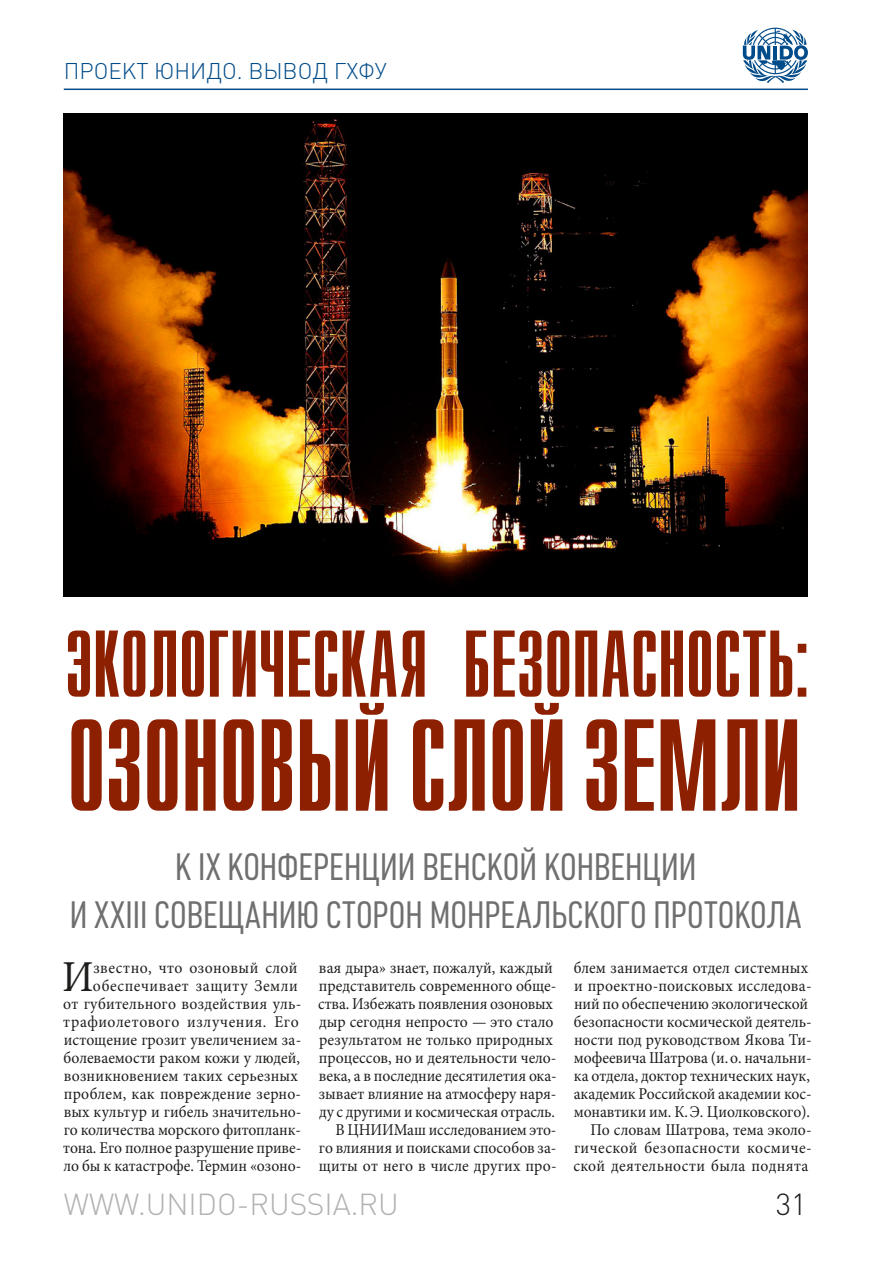
<style>
.page{position:relative;width:893px;height:1263px;background:#fff}
.page>*{position:absolute;margin:0;border:0;box-sizing:border-box;transform-origin:0 0}
.t1{font:130.5px "Compact C";letter-spacing:-.02em;color:#8d2000;scale:.95 1}
.t2{font:94.5px "Compact C";letter-spacing:-.01em;color:#8d2000;scale:.95 1}
.t3{font:44.25px "Minion Pro";color:#1d1d1b;scale:.95 1}
.t4{font:37.5px/48px "Plumb Condensed";color:#706f6f;text-align:center}
.t5{font:30px "Plumb Light C";color:#b3b2b2}
.t6{font:30px "Plumb Light C";color:#1d1d1b}
.t7{font:22.5px "Plumb Light C";color:#004b89}
.t8{font:16.5px/18px "Minion Pro";letter-spacing:-.005em;color:#1d1d1b;text-align:right;scale:.95 1}
.t9{font:16.5px/18px "Minion Pro";letter-spacing:-.005em;color:#1d1d1b;text-align:justify;scale:.94 1}
</style>
<div class="page">
<hr style="left:64px;top:89px;width:744px;height:1px;background:#004b89">
<img style="left:64px;top:114px;width:744px;height:482px">
<svg style="left:743px;top:28px;width:65px;height:55px"></svg>
<h3 class="t7" style="left:64px;top:58px;width:325px">ПРОЕКТ ЮНИДО. ВЫВОД ГХФУ</h3>
<h2 class="t2" style="left:65px;top:617px;width:785px">Экологическая безопасность:</h2>
<h1 class="t1" style="left:66px;top:701px;width:765px">озоновый слой Земли</h1>
<h3 class="t4" style="left:70px;top:844px;width:733px">К IX Конференции Венской конвенции<br>и XXIII Совещанию Сторон Монреальского протокола</h3>
<h3 class="t3" style="left:62px;top:947px;width:31px">И</h3>
<p class="t8" style="left:573px;top:958px;width:252px">блем занимается отдел системных и проектно-поисковых исследова&shy;ний по обеспечению экологической безопасности космической деятель&shy;ности под руководством Якова Ти&shy;мофеевича Шатрова (и.о. начальни&shy;ка отдела, доктор технических наук, академик Российской академии кос&shy;монавтики им. К.Э. Циолковского).<br>По словам Шатрова, тема эколо&shy;гической безопасности космиче&shy;ской деятельности была поднята</p>
<p class="t8" style="left:63px;top:958px;width:252px">звестно, что озоновый слой обеспечивает защиту Земли<br>от губительного воздействия уль&shy;трафиолетового излучения. Его истощение грозит увеличением за&shy;болеваемости раком кожи у людей, возникновением таких серьезных проблем, как повреждение зерно&shy;вых культур и гибель значительно&shy;го количества морского фитопланк&shy;тона. Его полное разрушение приве&shy;ло бы к катастрофе. Термин «озоно-</p>
<p class="t8" style="left:319px;top:958px;width:248px">вая дыра» знает, пожалуй, каждый</p>
<p class="t8" style="left:319px;top:976px;width:252px">представитель современного обще-</p>
<p class="t9" style="left:318px;top:994px;width:251px">ства. Избежать появления озоновых</p>
<p class="t8" style="left:319px;top:1012px;width:248px">дыр сегодня непросто — это стало</p>
<p class="t8" style="left:319px;top:1030px;width:248px">результатом не только природных</p>
<p class="t8" style="left:319px;top:1048px;width:252px">процессов, но и деятельности чело-</p>
<p class="t9" style="left:319px;top:1066px;width:254px">века, а в последние десятилетия ока-</p>
<p class="t8" style="left:319px;top:1084px;width:252px">зывает влияние на атмосферу наря-</p>
<p class="t9" style="left:319px;top:1102px;width:252px">ду с другими и космическая отрасль.</p>
<p class="t9" style="left:335px;top:1120px;width:26px">В ЦНИИ</p>
<p class="t9" style="left:319px;top:1120px;width:254px;text-indent:75px">Маш исследованием это&shy;го влияния и поисками способов за&shy;щиты от него в числе других про-</p>
<h3 class="t5" style="left:64px;top:1187px;width:26px">WWW</h3>
<h3 class="t5" style="left:138px;top:1187px;width:239px">.UNIDO-RUSSIA.RU</h3>
<h3 class="t6" style="left:776px;top:1187px;width:32px">31</h3>
</div>
